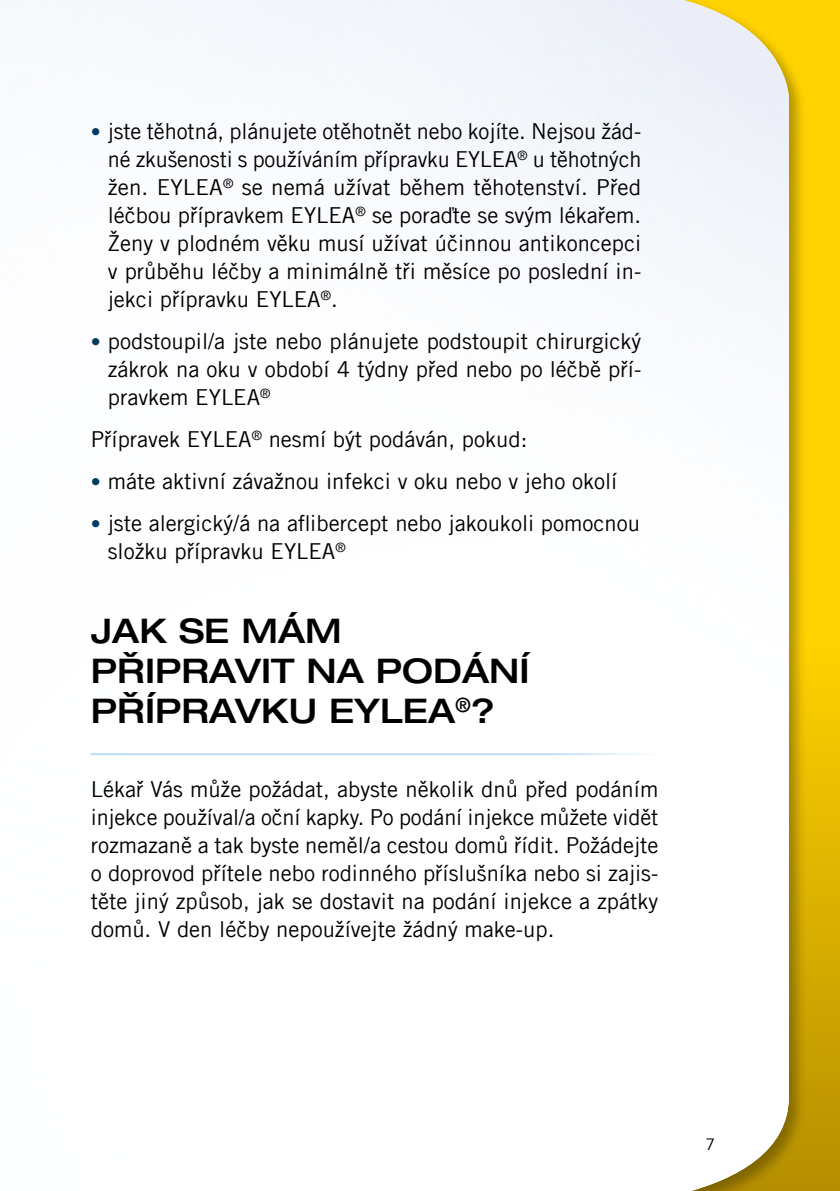
<style>
.page{position:relative;width:840px;height:1191px;background:#fff}
.page>*{position:absolute;margin:0;border:0;box-sizing:border-box;transform-origin:0 0}
.t1{font:500 expanded 34px/40px "Helvetica Neue LT Pro";color:#000}
.t2{font:22px/28px "Trade Gothic LT Com";color:#000;text-align:justify}
.t3{font:16px "Trade Gothic LT Com";color:#000}
.s1{font-size:20px;color:#003a5e}
</style>
<div class="page">
<svg style="left:807px;top:0;width:32px;height:1191px;background:#edc200"></svg>
<div style="left:0;top:0;width:807px;height:1191px;background:#000;opacity:.3"></div>
<img style="left:0;top:0;width:788px;height:1191px">
<hr style="left:91px;top:753px;width:567px;height:2px;background:#fff">
<p class="t2" style="left:108px;top:117px;width:534px;text-indent:-17px"><span class="s1">•</span> jste těhotná, plánujete otěhotnět nebo kojíte. Nejsou žád&shy;né zkušenosti s používáním přípravku EYLEA<sup>®</sup> u těhotných žen. EYLEA<sup>®</sup> se nemá užívat během těhotenství. Před léčbou přípravkem EYLEA<sup>®</sup> se poraďte se svým lékařem.<br>Ženy v plodném věku musí užívat účinnou antikoncepci v průběhu léčby a minimálně tři měsíce po poslední in&shy;jekci přípravku EYLEA<sup>®</sup>.</p>
<p class="t2" style="left:108px;top:327px;width:534px;text-indent:-17px"><span class="s1">•</span> podstoupil/a jste nebo plánujete podstoupit chirurgický zákrok na oku v období 4 týdny před nebo po léčbě pří&shy;pravkem EYLEA<sup>®</sup></p>
<p class="t2" style="left:91px;top:425px;width:438px">Přípravek EYLEA<sup>®</sup> nesmí být podáván, pokud:</p>
<p class="t2" style="left:91px;top:467px;width:527px"><span class="s1">•</span> máte aktivní závažnou infekci v oku nebo v jeho okolí</p>
<p class="t2" style="left:108px;top:509px;width:533px;text-indent:-17px"><span class="s1">•</span> jste alergický/á na aflibercept nebo jakoukoli pomocnou složku přípravku EYLEA<sup>®</sup></p>
<h1 class="t1" style="left:91px;top:610px;width:440px">JAK SE MÁM<br>PŘIPRAVIT NA PODÁNÍ<br>PŘÍPRAVKU EYLEA<sup>®</sup>?</h1>
<p class="t2" style="left:91px;top:775px;width:569px">Lékař Vás může požádat, abyste několik dnů před podáním injekce používal/a oční kapky. Po podání injekce můžete vidět rozmazaně a tak byste neměl/a cestou domů řídit. Požádejte o doprovod přítele nebo rodinného příslušníka nebo si zajis&shy;těte jiný způsob, jak se dostavit na podání injekce a zpátky domů. V den léčby nepoužívejte žádný make-up.</p>
<p class="t3" style="left:705px;top:1134px;width:11px">7</p>
</div>
